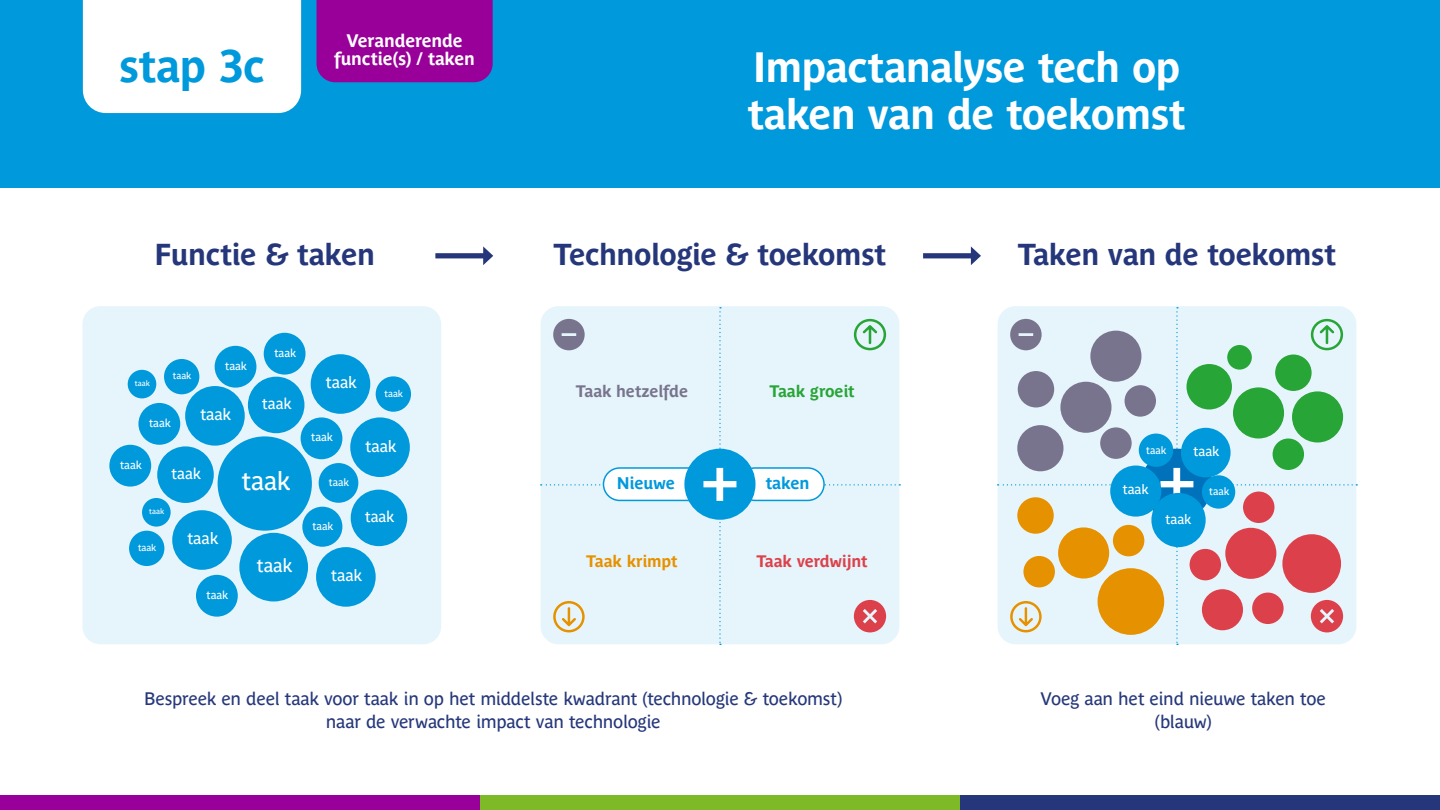
<style>
.page{position:relative;width:1440px;height:810px;background:#fff}
.page>*{position:absolute;margin:0;border:0;box-sizing:border-box;transform-origin:0 0}
.t1{font:700 45px "Parisine Plus Std";letter-spacing:-.015em;color:#0099dc}
.t2{font:700 42px/46.5px "Parisine Plus Std";letter-spacing:-.02em;color:#fff}
.t3{font:700 30px "Parisine Plus Std";letter-spacing:-.02em;color:#25377a}
.t4{font:25.65px "Parisine Plus Std";color:#fff}
.t5{font:18.67px "Parisine Plus Std";color:#fff}
.t6{font:18px/22.5px "Parisine Plus Std";letter-spacing:-.02em;color:#25377a;text-align:center}
.t7{font:700 18px/18px "Parisine Plus Std";letter-spacing:-.02em;color:#fff;text-align:center}
.t8{font:700 16.8px "Parisine Plus Std";letter-spacing:-.02em;color:#0099dc}
.t9{font:700 16.5px "Parisine Plus Std";letter-spacing:-.01em;color:#79748e}
.t10{font:700 16.5px "Parisine Plus Std";letter-spacing:-.02em;color:#dc414b}
.t11{font:700 16.5px "Parisine Plus Std";letter-spacing:-.01em;color:#e69100}
.t12{font:700 16.5px "Parisine Plus Std";letter-spacing:-.015em;color:#28a537}
.t13{font:16.2px "Parisine Plus Std";color:#fff}
.t14{font:15.38px "Parisine Plus Std";color:#fff}
.t15{font:13.5px "Parisine Plus Std";color:#fff}
.t16{font:11.4px "Parisine Plus Std";color:#fff}
.t17{font:10.88px "Parisine Plus Std";color:#fff}
.t18{font:10.57px "Parisine Plus Std";color:#fff}
.t19{font:10.5px "Parisine Plus Std";color:#fff}
.t20{font:9.6px "Parisine Plus Std";color:#fff}
.t21{font:7.8px "Parisine Plus Std";letter-spacing:.01em;color:#fff}
</style>
<div class="page">
<div style="left:0;top:0;width:1440px;height:188px;background:#0099dc"></div>
<div style="left:0;top:795px;width:480px;height:15px;background:#909"></div>
<div style="left:480px;top:795px;width:480px;height:15px;background:#7eb928"></div>
<div style="left:960px;top:795px;width:480px;height:15px;background:#25377a"></div>
<div style="left:83px;top:0;width:218px;height:113px;background:#fff"></div>
<div style="left:923px;top:253px;width:52px;height:5px;background:#25377a"></div>
<svg style="left:971px;top:246px;width:10px;height:19px"></svg>
<div style="left:435px;top:253px;width:52px;height:5px;background:#25377a"></div>
<svg style="left:483px;top:246px;width:10px;height:19px"></svg>
<div style="left:82px;top:306px;width:359px;height:338px;background:#e6f5fb;border-radius:18px"></div>
<svg style="left:541px;top:307px;width:359px;height:338px;background:#ddeff7"></svg>
<svg style="left:998px;top:307px;width:359px;height:338px;background:#dfeef4"></svg>
<div style="left:1110px;top:466px;width:51px;height:51px;background:#0099dc;border-radius:50%"></div>
<div style="left:1181px;top:428px;width:50px;height:49px;background:#0099dc;border-radius:50%"></div>
<div style="left:1151px;top:493px;width:55px;height:54px;background:#0099dc;border-radius:50%"></div>
<div style="left:1282px;top:534px;width:59px;height:59px;background:#dc414b;border-radius:50%"></div>
<div style="left:1225px;top:528px;width:51px;height:51px;background:#dc414b;border-radius:50%"></div>
<div style="left:1202px;top:589px;width:41px;height:41px;background:#dc414b;border-radius:50%"></div>
<div style="left:1243px;top:492px;width:31px;height:31px;background:#dc414b;border-radius:50%"></div>
<div style="left:1252px;top:593px;width:32px;height:31px;background:#dc414b;border-radius:50%"></div>
<div style="left:1190px;top:549px;width:31px;height:31px;background:#dc414b;border-radius:50%"></div>
<div style="left:1202px;top:475px;width:33px;height:34px;background:#0099dc;border-radius:50%"></div>
<div style="left:1139px;top:434px;width:34px;height:33px;background:#0099dc;border-radius:50%"></div>
<div style="left:1098px;top:568px;width:66px;height:67px;background:#e69100;border-radius:50%"></div>
<div style="left:1058px;top:527px;width:51px;height:52px;background:#e69100;border-radius:50%"></div>
<div style="left:1113px;top:525px;width:31px;height:31px;background:#e69100;border-radius:50%"></div>
<div style="left:1023px;top:556px;width:32px;height:31px;background:#e69100;border-radius:50%"></div>
<div style="left:1017px;top:497px;width:37px;height:37px;background:#e69100;border-radius:50%"></div>
<div style="left:1060px;top:382px;width:52px;height:51px;background:#79748e;border-radius:50%"></div>
<div style="left:1090px;top:331px;width:51px;height:51px;background:#79748e;border-radius:50%"></div>
<div style="left:1017px;top:425px;width:47px;height:46px;background:#79748e;border-radius:50%"></div>
<div style="left:1100px;top:427px;width:32px;height:32px;background:#79748e;border-radius:50%"></div>
<div style="left:1125px;top:385px;width:31px;height:32px;background:#79748e;border-radius:50%"></div>
<div style="left:1018px;top:371px;width:36px;height:36px;background:#79748e;border-radius:50%"></div>
<div style="left:1233px;top:387px;width:51px;height:52px;background:#28a537;border-radius:50%"></div>
<div style="left:1292px;top:391px;width:51px;height:52px;background:#28a537;border-radius:50%"></div>
<div style="left:1186px;top:364px;width:46px;height:45px;background:#28a537;border-radius:50%"></div>
<div style="left:1227px;top:345px;width:25px;height:25px;background:#28a537;border-radius:50%"></div>
<div style="left:1273px;top:439px;width:31px;height:31px;background:#28a537;border-radius:50%"></div>
<div style="left:1275px;top:355px;width:37px;height:36px;background:#28a537;border-radius:50%"></div>
<div style="left:218px;top:436px;width:94px;height:95px;background:#0099dc;border-radius:50%"></div>
<div style="left:239px;top:533px;width:69px;height:68px;background:#0099dc;border-radius:50%"></div>
<div style="left:172px;top:510px;width:60px;height:60px;background:#0099dc;border-radius:50%"></div>
<div style="left:185px;top:386px;width:60px;height:60px;background:#0099dc;border-radius:50%"></div>
<div style="left:350px;top:417px;width:60px;height:60px;background:#0099dc;border-radius:50%"></div>
<div style="left:311px;top:354px;width:59px;height:60px;background:#0099dc;border-radius:50%"></div>
<div style="left:248px;top:377px;width:56px;height:56px;background:#0099dc;border-radius:50%"></div>
<div style="left:157px;top:446px;width:57px;height:57px;background:#0099dc;border-radius:50%"></div>
<div style="left:351px;top:490px;width:56px;height:56px;background:#0099dc;border-radius:50%"></div>
<div style="left:109px;top:445px;width:42px;height:42px;background:#0099dc;border-radius:50%"></div>
<div style="left:138px;top:403px;width:42px;height:42px;background:#0099dc;border-radius:50%"></div>
<div style="left:215px;top:346px;width:41px;height:42px;background:#0099dc;border-radius:50%"></div>
<div style="left:264px;top:333px;width:42px;height:42px;background:#0099dc;border-radius:50%"></div>
<div style="left:301px;top:417px;width:41px;height:42px;background:#0099dc;border-radius:50%"></div>
<div style="left:196px;top:575px;width:42px;height:42px;background:#0099dc;border-radius:50%"></div>
<div style="left:129px;top:531px;width:35px;height:35px;background:#0099dc;border-radius:50%"></div>
<div style="left:142px;top:498px;width:29px;height:29px;background:#0099dc;border-radius:50%"></div>
<div style="left:128px;top:370px;width:28px;height:28px;background:#0099dc;border-radius:50%"></div>
<div style="left:164px;top:359px;width:35px;height:35px;background:#0099dc;border-radius:50%"></div>
<div style="left:376px;top:376px;width:35px;height:36px;background:#0099dc;border-radius:50%"></div>
<div style="left:319px;top:463px;width:39px;height:40px;background:#0099dc;border-radius:50%"></div>
<div style="left:302px;top:507px;width:40px;height:40px;background:#0099dc;border-radius:50%"></div>
<div style="left:316px;top:547px;width:60px;height:60px;background:#0099dc;border-radius:50%"></div>
<div style="left:316px;top:0;width:177px;height:82px;background:#909"></div>
<h1 class="t1" style="left:119px;top:40px;width:148px">stap 3c</h1>
<p class="t7" style="left:334px;top:32px;width:142px">Veranderende functie(s) / taken</p>
<h2 class="t2" style="left:748px;top:44px;width:439px">Impactanalyse tech op taken van de toekomst</h2>
<h3 class="t3" style="left:155px;top:237px;width:222px">Functie &amp; taken</h3>
<h3 class="t3" style="left:554px;top:237px;width:334px">Technologie &amp; toekomst</h3>
<h3 class="t3" style="left:1018px;top:237px;width:320px">Taken van de toekomst</h3>
<p class="t21" style="left:135px;top:379px;width:17px">taak</p>
<p class="t20" style="left:173px;top:370px;width:20px">taak</p>
<p class="t16" style="left:149px;top:416px;width:23px">taak</p>
<p class="t16" style="left:225px;top:359px;width:23px">taak</p>
<p class="t13" style="left:200px;top:405px;width:32px">taak</p>
<p class="t16" style="left:274px;top:346px;width:23px">taak</p>
<p class="t14" style="left:262px;top:395px;width:31px">taak</p>
<p class="t16" style="left:120px;top:458px;width:23px">taak</p>
<p class="t14" style="left:172px;top:465px;width:31px">taak</p>
<p class="t21" style="left:149px;top:507px;width:17px">taak</p>
<p class="t20" style="left:138px;top:542px;width:20px">taak</p>
<p class="t13" style="left:187px;top:529px;width:32px">taak</p>
<p class="t16" style="left:207px;top:588px;width:23px">taak</p>
<h3 class="t4" style="left:242px;top:467px;width:50px">taak</h3>
<p class="t5" style="left:257px;top:555px;width:37px">taak</p>
<p class="t13" style="left:326px;top:373px;width:32px">taak</p>
<p class="t20" style="left:385px;top:388px;width:20px">taak</p>
<p class="t16" style="left:311px;top:431px;width:23px">taak</p>
<p class="t13" style="left:365px;top:437px;width:32px">taak</p>
<p class="t18" style="left:329px;top:476px;width:22px">taak</p>
<p class="t17" style="left:313px;top:520px;width:22px">taak</p>
<p class="t13" style="left:331px;top:566px;width:32px">taak</p>
<p class="t14" style="left:365px;top:508px;width:31px">taak</p>
<p class="t9" style="left:576px;top:382px;width:114px">Taak hetzelfde</p>
<p class="t12" style="left:769px;top:382px;width:87px">Taak groeit</p>
<p class="t8" style="left:617px;top:474px;width:60px">Nieuwe</p>
<p class="t8" style="left:766px;top:474px;width:45px">taken</p>
<p class="t11" style="left:586px;top:551px;width:93px">Taak krimpt</p>
<p class="t10" style="left:756px;top:551px;width:113px">Taak verdwijnt</p>
<p class="t19" style="left:1146px;top:444px;width:22px">taak</p>
<p class="t15" style="left:1123px;top:482px;width:27px">taak</p>
<p class="t15" style="left:1194px;top:444px;width:27px">taak</p>
<p class="t19" style="left:1209px;top:485px;width:22px">taak</p>
<p class="t15" style="left:1166px;top:511px;width:27px">taak</p>
<p class="t6" style="left:144px;top:687px;width:700px">Bespreek en deel taak voor taak in op het middelste kwadrant (technologie &amp; toekomst) naar de verwachte impact van technologie</p>
<p class="t6" style="left:1041px;top:687px;width:287px">Voeg aan het eind nieuwe taken toe (blauw)</p>
</div>
